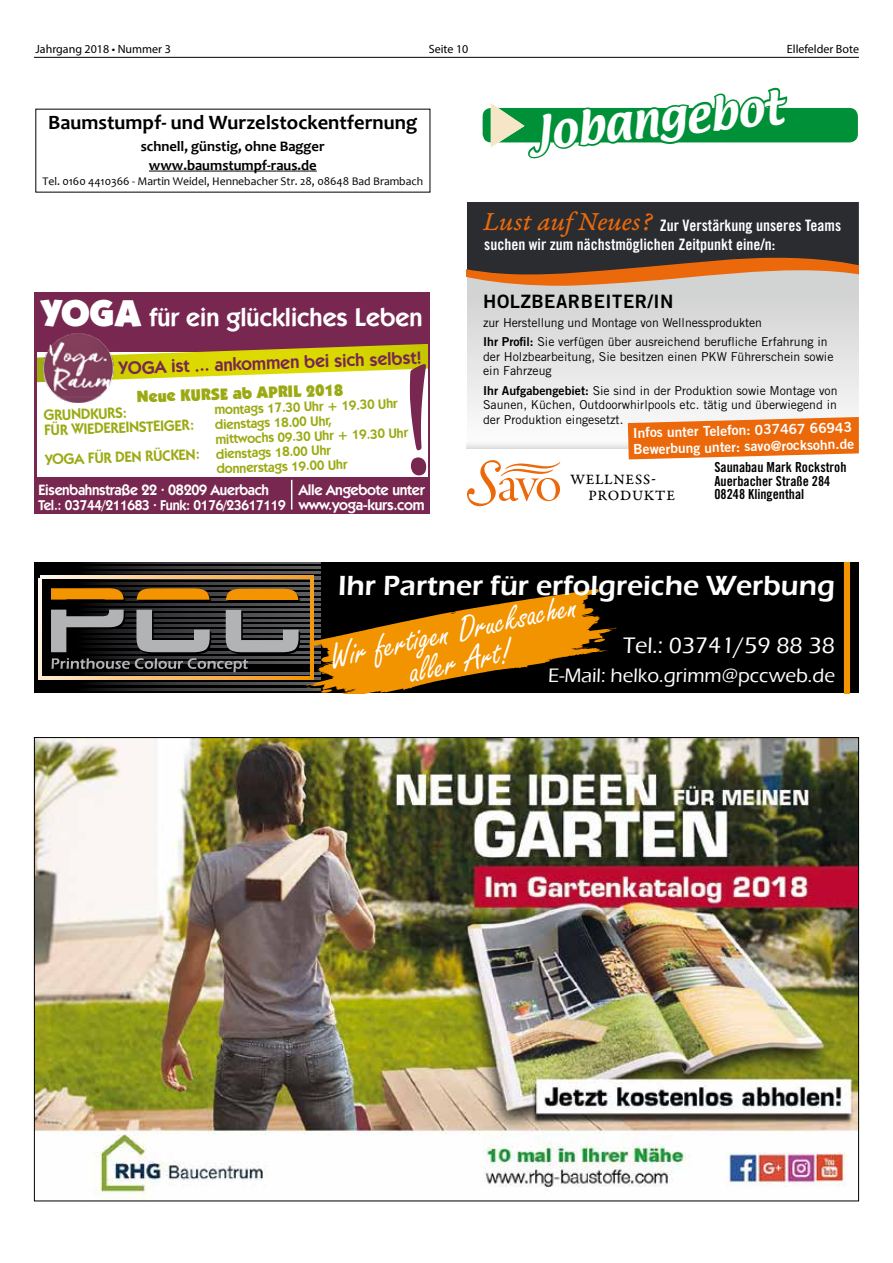
<style>
.page{position:relative;width:893px;height:1263px;background:#fff}
.page>*{position:absolute;margin:0;border:0;box-sizing:border-box;transform-origin:0 0}
.t1{font:41.1px "Textile";color:#fff}
.t2{font:36.9px/30.8px "Freestyle Script";color:#fff;text-align:center}
.t3{font:600 28.5px "Eras ITC";color:#fff}
.t4{font:27.45px "Garamond Premr Pro It Capt";color:#eb690b}
.t5{font:600 25.5px "Kabel IT Cby BT";color:#fff}
.t6{font:500 23.1px "Eras ITC";color:#fff}
.t7{font:700 20.55px "Candara";color:#000}
.t8{font:500 19.95px "Eras ITC";color:#fff}
.t9{font:18.45px "Trade Gothic LT Std Bd 2";letter-spacing:.03em;color:#000}
.t10{font:600 18px "Kabel IT Cby BT";color:#782750}
.t11{font:900 16.5px "Kabel IT Cby BT";color:#9baa13}
.t12{font:15.75px/18.9px "Trade Gothic LT Std Bd Cn 20";color:#fff}
.t13{font:600 15px/15px "Kabel IT Cby BT";letter-spacing:-.02em;color:#fff}
.t14{font:600 15px "Kabel IT Cby BT";color:#9baa13}
.t15{font:15px/15.3px "Garamond Premr Pro Capt";letter-spacing:.055em;color:#000}
.t16{font:700 14.7px/19.5px "Candara";color:#000;text-align:center}
.t17{font:600 14.25px "Kabel IT Cby BT";letter-spacing:-.02em;color:#fff}
.t18{font:13.8px/16.8px "Trade Gothic LT Std Bd 2";color:#fff}
.t19{font:13.8px/13.8px "Trade Gothic LT Std Bd Cn 20";color:#000}
.t20{font:600 13.5px/14.7px "Kabel IT Cby BT";color:#9baa13}
.t21{font:12.3px/14.7px "Trade Gothic LT Std";color:#000}
.t22{font:12px "Myriad Pro";color:#000}
.t23{font:11.7px "Candara";letter-spacing:-.005em;color:#000}
.s1{font-weight:900;font-size:37.5px}
.s2{font-size:13.5px}
.s3{font-family:"Trade Gothic LT Std Bd 2"}
</style>
<div class="page">
<hr style="left:34px;top:57px;width:825px;height:1px;background:#000">
<svg style="left:149px;top:171px;width:168px;height:1px"></svg>
<svg style="left:467px;top:295px;width:392px;height:165px"></svg>
<svg style="left:628px;top:417px;width:231px;height:42px;background:#ec7c2b"></svg>
<svg style="left:467px;top:460px;width:93px;height:47px"></svg>
<svg style="left:466px;top:202px;width:393px;height:93px;background:#635349"></svg>
<svg style="left:483px;top:56px;width:375px;height:103px"></svg>
<img style="left:36px;top:739px;width:821px;height:460px">
<div style="left:34px;top:292px;width:395px;height:60px;background:#782750"></div>
<div style="left:34px;top:477px;width:395px;height:36px;background:#782750"></div>
<img style="left:53px;top:333px;width:51px;height:11px">
<hr style="left:291px;top:480px;width:1px;height:30px;background:#fff">
<hr style="left:34px;top:343px;width:3px;height:136px;background:#782750">
<hr style="left:428px;top:292px;width:1px;height:187px;background:#782750">
<svg style="left:34px;top:563px;width:288px;height:130px;background:#1d1a16"></svg>
<svg style="left:34px;top:562px;width:288px;height:1px"></svg>
<svg style="left:34px;top:566px;width:288px;height:3px"></svg>
<svg style="left:34px;top:572px;width:288px;height:2px"></svg>
<svg style="left:34px;top:577px;width:288px;height:2px"></svg>
<svg style="left:34px;top:582px;width:288px;height:2px"></svg>
<svg style="left:34px;top:587px;width:288px;height:3px"></svg>
<svg style="left:34px;top:593px;width:17px;height:2px"></svg>
<svg style="left:34px;top:598px;width:17px;height:2px"></svg>
<svg style="left:34px;top:609px;width:17px;height:2px"></svg>
<svg style="left:34px;top:614px;width:17px;height:2px"></svg>
<svg style="left:34px;top:619px;width:17px;height:2px"></svg>
<svg style="left:34px;top:630px;width:17px;height:2px"></svg>
<svg style="left:34px;top:635px;width:17px;height:2px"></svg>
<svg style="left:34px;top:646px;width:17px;height:2px"></svg>
<svg style="left:34px;top:651px;width:17px;height:2px"></svg>
<svg style="left:34px;top:656px;width:17px;height:2px"></svg>
<svg style="left:34px;top:662px;width:17px;height:2px"></svg>
<svg style="left:34px;top:672px;width:17px;height:2px"></svg>
<hr style="left:34px;top:683px;width:825px;height:2px;background:#000">
<hr style="left:34px;top:688px;width:825px;height:2px;background:#000">
<div style="left:322px;top:562px;width:537px;height:131px;background:#000"></div>
<div style="left:844px;top:562px;width:6px;height:131px;background:#f39400"></div>
<img style="left:38px;top:677px;width:13px;height:3px">
<img style="left:38px;top:578px;width:3px;height:99px">
<img style="left:310px;top:578px;width:3px;height:10px">
<img style="left:40px;top:576px;width:273px;height:2px">
<svg style="left:51px;top:588px;width:566px;height:105px"></svg>
<svg style="left:37px;top:344px;width:391px;height:59px"></svg>
<p class="t22" style="left:36px;top:42px;width:137px">Jahrgang 2018 • Nummer 3</p>
<p class="t22" style="left:429px;top:42px;width:41px">Seite 10</p>
<p class="t22" style="left:787px;top:42px;width:74px">Ellefelder Bote</p>
<h3 class="t7" style="left:48px;top:110px;width:370px">Baumstumpf- und Wurzelstockentfernung</h3>
<p class="t16" style="left:141px;top:136px;width:185px">schnell, günstig, ohne Bagger www.baumstumpf-raus.de</p>
<p class="t23" style="left:42px;top:174px;width:382px">Tel. 0160 4410366 - Martin Weidel, Hennebacher Str. 28, 08648 Bad Brambach</p>
<h3 class="t5" style="left:41px;top:302px;width:383px"><span class="s1">YOGA</span> für ein glückliches Leben</h3>
<h3 class="t10" style="left:119px;top:357px;width:304px;rotate:-2deg">YOGA ist ... ankommen bei sich selbst!</h3>
<h3 class="t11" style="left:136px;top:386px;width:208px;rotate:-2deg">Neue KURSE ab APRIL 2018</h3>
<p class="t14" style="left:43px;top:406px;width:85px;rotate:-2deg">GRUNDKURS:</p>
<p class="t20" style="left:214px;top:402px;width:185px;rotate:-2deg">montags 17.30 Uhr + 19.30 Uhr</p>
<p class="t14" style="left:44px;top:421px;width:152px;rotate:-2deg">FÜR WIEDEREINSTEIGER:</p>
<p class="t20" style="left:215px;top:417px;width:194px;rotate:-2deg">dienstags 18.00 Uhr,<br>mittwochs 09.30 Uhr + 19.30 Uhr</p>
<p class="t14" style="left:45px;top:450px;width:287px;rotate:-2deg">YOGA FÜR DEN RÜCKEN: <span class="s2">dienstags 18.00 Uhr</span></p>
<p class="t20" style="left:216px;top:461px;width:132px;rotate:-2deg">donnerstags 19.00 Uhr</p>
<p class="t13" style="left:39px;top:482px;width:232px">Eisenbahnstraße 22 · 08209 Auerbach</p>
<p class="t17" style="left:39px;top:496px;width:249px">Tel.: 03744/211683 · Funk: 0176/23617119</p>
<p class="t13" style="left:299px;top:482px;width:128px">Alle Angebote unter www.yoga-kurs.com</p>
<h1 class="t1" style="left:529px;top:104px;width:253px;rotate:-6deg">Jobangebot</h1>
<h3 class="t4" style="left:483px;top:205px;width:171px">Lust auf Neues?</h3>
<p class="t12" style="left:484px;top:215px;width:358px;text-indent:176px">Zur Verstärkung unseres Teams suchen wir zum nächstmöglichen Zeitpunkt eine/n:</p>
<h3 class="t9" style="left:483px;top:290px;width:192px">HOLZBEARBEITER/IN</h3>
<p class="t21" style="left:483px;top:313px;width:346px;line-height:19px">zur Herstellung und Montage von Wellnessprodukten<br><span class="s3">Ihr Profil:</span> Sie verfügen über ausreichend berufliche Erfahrung in</p>
<p class="t21" style="left:483px;top:349px;width:352px">der Holzbearbeitung, Sie besitzen einen PKW Führerschein sowie ein Fahrzeug</p>
<p class="t21" style="left:483px;top:383px;width:356px;text-align:justify"><span class="s3">Ihr Aufgabengebiet:</span> Sie sind in der Produktion sowie Montage von Saunen, Küchen, Outdoorwhirlpools etc. tätig und überwiegend in der Produktion eingesetzt.</p>
<p class="t18" style="left:632px;top:425px;width:222px;rotate:-2deg">Infos unter Telefon: 037467 66943<br>Bewerbung unter: savo@rocksohn.de</p>
<p class="t15" style="left:588px;top:472px;width:88px;text-indent:-18px">WELLNESS-<br>PRODUKTE</p>
<p class="t19" style="left:714px;top:460px;width:134px">Saunabau Mark Rockstroh<br>Auerbacher Straße 284<br>08248 Klingenthal</p>
<h3 class="t3" style="left:338px;top:569px;width:498px">Ihr Partner für erfolgreiche Werbung</h3>
<h3 class="t6" style="left:623px;top:633px;width:213px">Tel.: 03741/59 88 38</h3>
<h3 class="t8" style="left:548px;top:664px;width:288px">E-Mail: helko.grimm@pccweb.de</h3>
<h2 class="t2" style="left:327px;top:644px;width:254px;rotate:-12deg">Wir fertigen Drucksachen aller Art!</h2>
</div>
